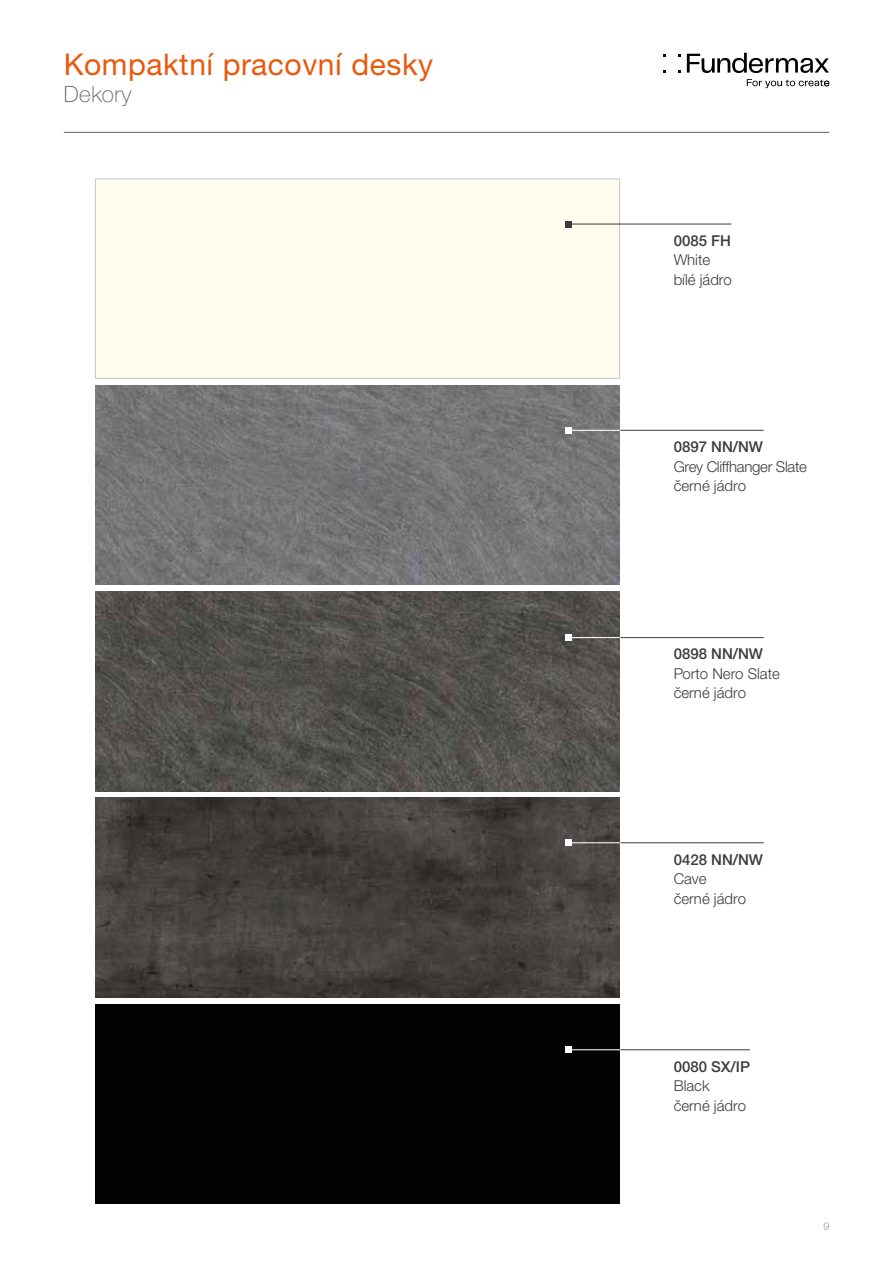
<style>
.page{position:relative;width:893px;height:1263px;background:#fff}
.page>*{position:absolute;margin:0;border:0;box-sizing:border-box;transform-origin:0 0}
.t1{font:30px "Helvetica Neue LTW1 G";letter-spacing:.02em;color:#ea580c}
.t2{font:100 22.5px "Helvetica Neue LTW1 G";letter-spacing:.02em;color:#5f5e5e}
.t3{font:300 15px/19.5px "Helvetica Neue LTW1 G";color:#3c3c3b}
.t4{font:500 15px "Helvetica Neue LTW1 G";color:#3c3c3b}
.t5{font:300 15px/19.5px "Helvetica Neue LTW1 G";letter-spacing:-.02em;color:#3c3c3b}
.t6{font:100 10.5px "Helvetica Neue LTW1 G";color:#5f5e5e}
</style>
<div class="page">
<hr style="left:64px;top:132px;width:765px;height:1px;background:#717170">
<div style="left:95px;top:1004px;width:525px;height:200px;background:#010202"></div>
<img style="left:95px;top:798px;width:525px;height:199px">
<img style="left:95px;top:591px;width:525px;height:200px">
<img style="left:95px;top:385px;width:525px;height:200px">
<div style="left:95px;top:179px;width:525px;height:200px;background:#fefcee;border:1px solid #c6c6c6"></div>
<hr style="left:569px;top:1049px;width:51px;height:1px;background:#fff">
<div style="left:566px;top:1046px;width:6px;height:7px;background:#fff"></div>
<hr style="left:620px;top:1049px;width:130px;height:1px;background:#3c3c3b">
<hr style="left:569px;top:842px;width:51px;height:1px;background:#fff">
<svg style="left:566px;top:840px;width:6px;height:6px"></svg>
<hr style="left:620px;top:842px;width:144px;height:1px;background:#3c3c3b">
<hr style="left:569px;top:224px;width:162px;height:1px;background:#3c3c3b">
<svg style="left:566px;top:221px;width:6px;height:6px"></svg>
<hr style="left:569px;top:637px;width:51px;height:1px;background:#fff">
<div style="left:566px;top:634px;width:6px;height:7px;background:#fff"></div>
<hr style="left:620px;top:637px;width:144px;height:1px;background:#3c3c3b">
<hr style="left:569px;top:430px;width:51px;height:1px;background:#fff">
<svg style="left:566px;top:427px;width:6px;height:6px"></svg>
<hr style="left:620px;top:430px;width:144px;height:1px;background:#3c3c3b">
<svg style="left:687px;top:53px;width:142px;height:20px"></svg>
<svg style="left:747px;top:79px;width:82px;height:9px"></svg>
<h1 class="t1" style="left:64px;top:45px;width:371px">Kompaktní pracovní desky</h1>
<h2 class="t2" style="left:64px;top:80px;width:69px">Dekory</h2>
<p class="t4" style="left:674px;top:231px;width:59px">0085 FH</p>
<p class="t3" style="left:674px;top:250px;width:60px">White bílé jádro</p>
<p class="t4" style="left:674px;top:438px;width:91px">0897 NN/NW</p>
<p class="t5" style="left:674px;top:456px;width:135px">Grey Cliffhanger Slate černé jádro</p>
<p class="t4" style="left:674px;top:645px;width:91px">0898 NN/NW</p>
<p class="t3" style="left:674px;top:664px;width:108px">Porto Nero Slate černé jádro</p>
<p class="t4" style="left:674px;top:850px;width:91px">0428 NN/NW</p>
<p class="t3" style="left:674px;top:869px;width:74px">Cave černé jádro</p>
<p class="t4" style="left:674px;top:1057px;width:78px">0080 SX/IP</p>
<p class="t3" style="left:674px;top:1076px;width:74px">Black černé jádro</p>
<p class="t6" style="left:823px;top:1220px;width:7px">9</p>
</div>
